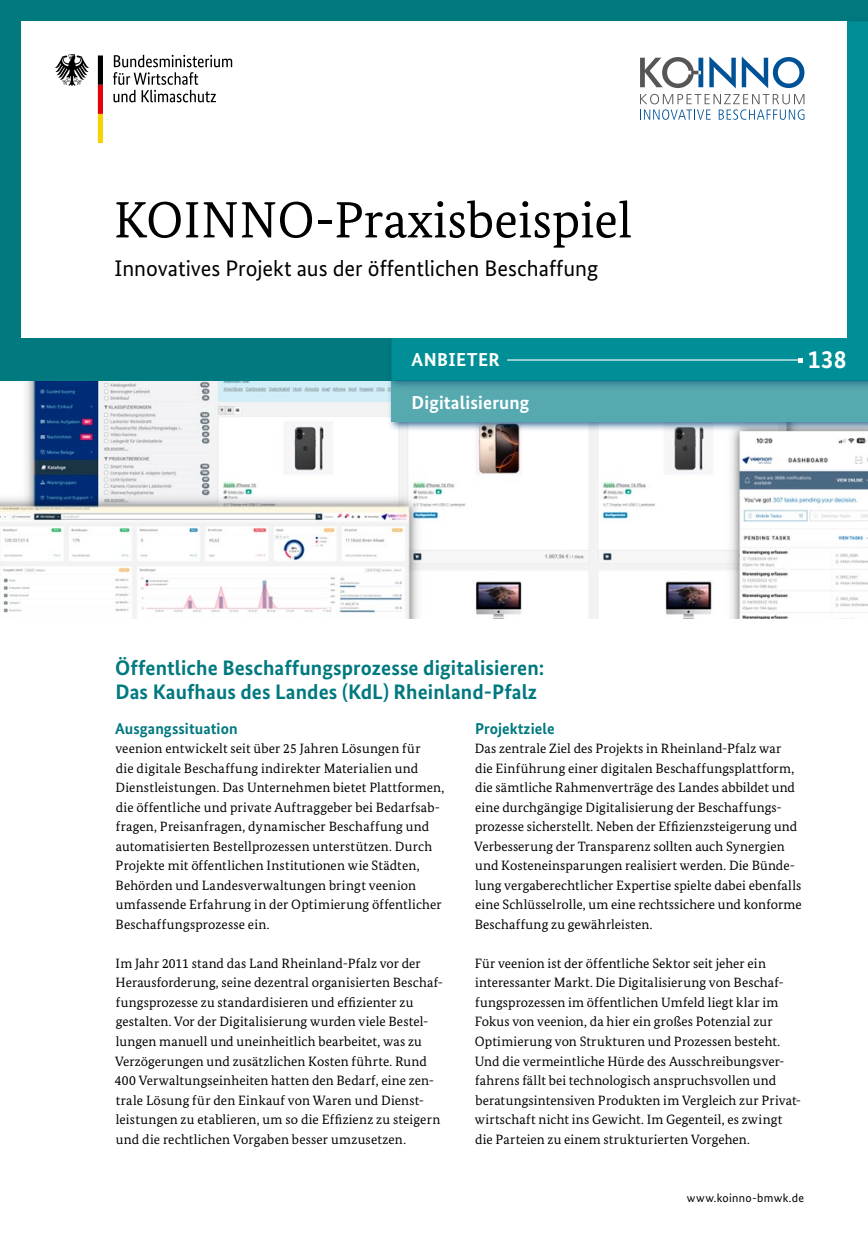
<style>
.page{position:relative;width:868px;height:1238px;background:#fff}
.page>*{position:absolute;margin:0;border:0;box-sizing:border-box;transform-origin:0 0}
.t1{font:51px "Bundes Serif";color:#000}
.t2{font:700 25.5px "Bundes Sans";color:#fff}
.t3{font:22.5px "Bundes Sans";color:#000}
.t4{font:700 21px/24px "Bundes Sans";letter-spacing:.005em;color:#00797f}
.t5{font:700 18.75px "Bundes Sans";letter-spacing:.01em;color:#fff}
.t6{font:700 15.75px "Bundes Sans";letter-spacing:.005em;color:#00797f}
.t7{font:13.5px/19.5px "Bundes Serif";letter-spacing:.01em;color:#000}
.t8{font:12px "Bundes Sans";letter-spacing:.025em;color:#000}
</style>
<div class="page">
<img style="left:0;top:380px;width:867px;height:239px">
<div style="left:387px;top:375px;width:480px;height:57px;background:#004376;opacity:.75"></div>
<div style="left:391px;top:379px;width:476px;height:43px;background:#55a9af"></div>
<div style="left:0;top:0;width:867px;height:380px;background:#00797f"></div>
<div style="left:386px;top:16px;width:481px;height:374px;background:#004376;opacity:.52"></div>
<div style="left:391px;top:21px;width:476px;height:359px;background:#008f96"></div>
<div style="left:21px;top:21px;width:825px;height:316px;background:#fff"></div>
<svg style="left:640px;top:94px;width:164px;height:26px"></svg>
<svg style="left:709px;top:57px;width:26px;height:31px"></svg>
<svg style="left:741px;top:57px;width:63px;height:31px"></svg>
<svg style="left:640px;top:57px;width:63px;height:31px"></svg>
<svg style="left:113px;top:55px;width:119px;height:47px"></svg>
<svg style="left:55px;top:54px;width:34px;height:32px"></svg>
<svg style="left:98px;top:55px;width:5px;height:88px"></svg>
<hr style="left:507px;top:359px;width:293px;height:1px;background:#fff">
<svg style="left:797px;top:358px;width:5px;height:4px"></svg>
<h1 class="t1" style="left:114px;top:189px;width:520px">KOINNO-Praxisbeispiel</h1>
<h3 class="t3" style="left:115px;top:254px;width:485px">Innovatives Projekt aus der öffentlichen Beschaffung</h3>
<h3 class="t5" style="left:411px;top:348px;width:90px">ANBIETER</h3>
<h3 class="t5" style="left:411px;top:391px;width:119px">Digitalisierung</h3>
<h2 class="t2" style="left:807px;top:343px;width:40px">138</h2>
<h3 class="t4" style="left:115px;top:656px;width:431px">Öffentliche Beschaffungsprozesse digitalisieren:<br>Das Kaufhaus des Landes (KdL) Rheinland-Pfalz</h3>
<p class="t6" style="left:115px;top:718px;width:124px">Ausgangssituation</p>
<p class="t7" style="left:115px;top:738px;width:330px">veenion entwickelt seit über 25 Jahren Lösungen für<br>die digitale Beschaffung indirekter Materialien und Dienstleistungen. Das Unternehmen bietet Plattformen, die öffentliche und private Auftraggeber bei Bedarfsab&shy;fragen, Preisanfragen, dynamischer Beschaffung und automatisierten Bestellprozessen unterstützen. Durch Projekte mit öffentlichen Institutionen wie Städten, Behörden und Landesverwaltungen bringt veenion umfassende Erfahrung in der Optimierung öffentlicher Beschaffungsprozesse ein.</p>
<p class="t7" style="left:115px;top:953px;width:329px">Im Jahr 2011 stand das Land Rheinland-Pfalz vor der Herausforderung, seine dezentral organisierten Beschaf&shy;fungsprozesse zu standardisieren und effizienter zu gestalten. Vor der Digitalisierung wurden viele Bestel&shy;lungen manuell und uneinheitlich bearbeitet, was zu Verzögerungen und zusätzlichen Kosten führte. Rund 400 Verwaltungseinheiten hatten den Bedarf, eine zen&shy;trale Lösung für den Einkauf von Waren und Dienst&shy;leistungen zu etablieren, um so die Effizienz zu steigern und die rechtlichen Vorgaben besser umzusetzen.</p>
<p class="t6" style="left:475px;top:718px;width:81px">Projektziele</p>
<p class="t7" style="left:474px;top:738px;width:329px">Das zentrale Ziel des Projekts in Rheinland-Pfalz war die Einführung einer digitalen Beschaffungsplattform, die sämtliche Rahmenverträge des Landes abbildet und eine durchgängige Digitalisierung der Beschaffungs&shy;prozesse sicherstellt. Neben der Effizienzsteigerung und Verbesserung der Transparenz sollten auch Synergien und Kosteneinsparungen realisiert werden. Die Bünde&shy;lung vergaberechtlicher Expertise spielte dabei ebenfalls eine Schlüsselrolle, um eine rechtssichere und konforme Beschaffung zu gewährleisten.</p>
<p class="t7" style="left:474px;top:953px;width:328px">Für veenion ist der öffentliche Sektor seit jeher ein interessanter Markt. Die Digitalisierung von Beschaf&shy;fungsprozessen im öffentlichen Umfeld liegt klar im Fokus von veenion, da hier ein großes Potenzial zur Optimierung von Strukturen und Prozessen besteht.<br>Und die vermeintliche Hürde des Ausschreibungsver&shy;fahrens fällt bei technologisch anspruchsvollen und beratungsintensiven Produkten im Vergleich zur Privat&shy;wirtschaft nicht ins Gewicht. Im Gegenteil, es zwingt die Parteien zu einem strukturierten Vorgehen.</p>
<p class="t8" style="left:686px;top:1190px;width:119px">www.koinno-bmwk.de</p>
</div>
